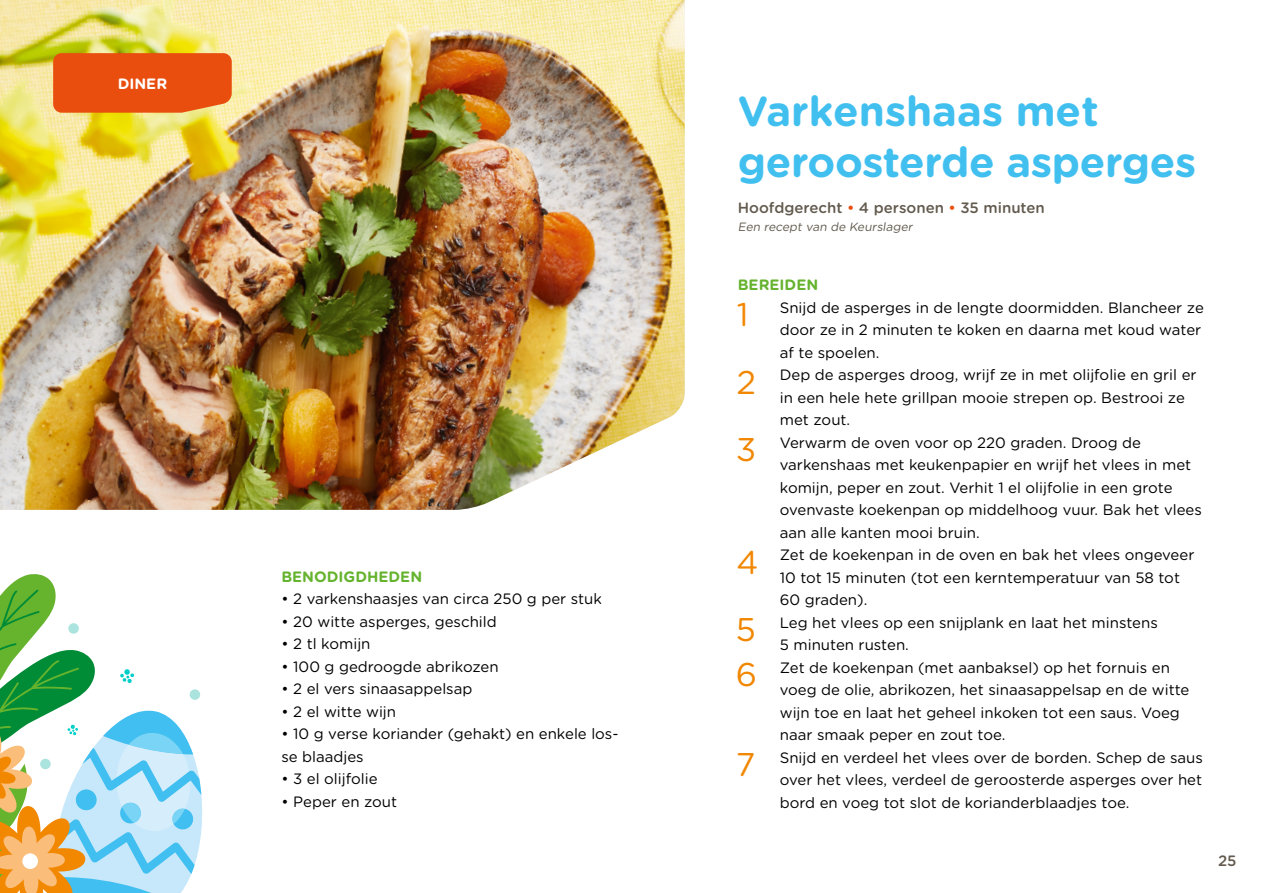
<style>
.page{position:relative;width:1263px;height:893px;background:#fff}
.page>*{position:absolute;margin:0;border:0;box-sizing:border-box;transform-origin:0 0}
.t1{font:700 42px/50.4px "Gotham Rounded";letter-spacing:-.01em;color:#41c0f0}
.t2{font:15px/22.5px "Gotham Rounded";color:#000}
.t3{font:500 15px "Gotham Rounded";color:#625a4e}
.t4{font:700 15px "Gotham Rounded";color:#65b32e}
.t5{font:700 15px "Gotham Rounded";color:#fff}
.t6{font:italic 12px "Gotham Rounded";color:#625a4e}
.s1{color:#e94e0f}
.s2{font-size:32.85px;color:#f18700}
</style>
<div class="page">
<img style="left:0;top:0;width:685px;height:510px">
<svg style="left:0;top:574px;width:203px;height:319px"></svg>
<div style="left:40px;top:759px;width:11px;height:10px;background:#abe3de;border-radius:50%"></div>
<div style="left:68px;top:623px;width:11px;height:11px;background:#abe3de;border-radius:50%"></div>
<div style="left:190px;top:689px;width:10px;height:11px;background:#abe3de;border-radius:50%"></div>
<img style="left:0;top:0;width:340px;height:216px">
<p class="t5" style="left:118px;top:73px;width:51px">DINER</p>
<p class="t4" style="left:281px;top:565px;width:142px">BENODIGDHEDEN</p>
<p class="t2" style="left:281px;top:587px;width:322px">• 2 varkenshaasjes van circa 250 g per stuk</p>
<p class="t2" style="left:281px;top:610px;width:217px">• 20 witte asperges, geschild</p>
<p class="t2" style="left:281px;top:632px;width:91px">• 2 tl komijn</p>
<p class="t2" style="left:281px;top:655px;width:219px">• 100 g gedroogde abrikozen</p>
<p class="t2" style="left:281px;top:677px;width:193px">• 2 el vers sinaasappelsap</p>
<p class="t2" style="left:281px;top:700px;width:116px">• 2 el witte wijn</p>
<p class="t2" style="left:281px;top:722px;width:339px">• 10 g verse koriander (gehakt) en enkele los&shy;se blaadjes</p>
<p class="t2" style="left:281px;top:767px;width:98px">• 3 el olijfolie</p>
<p class="t2" style="left:281px;top:790px;width:117px">• Peper en zout</p>
<h1 class="t1" style="left:738px;top:84px;width:460px">Varkenshaas met geroosterde asperges</h1>
<p class="t3" style="left:738px;top:197px;width:309px">Hoofdgerecht <span class="s1">•</span> 4 personen <span class="s1">•</span> 35 minuten</p>
<p class="t6" style="left:738px;top:218px;width:179px">Een recept van de Keurslager</p>
<p class="t4" style="left:738px;top:274px;width:82px">BEREIDEN</p>
<p class="t2" style="left:737px;top:296px;width:469px"><span class="s2">1</span> Snijd de asperges in de lengte doormidden. Blancheer ze</p>
<p class="t2" style="left:780px;top:318px;width:423px">door ze in 2 minuten te koken en daarna met koud water</p>
<p class="t2" style="left:780px;top:341px;width:101px">af te spoelen.</p>
<p class="t2" style="left:736px;top:363px;width:462px"><span class="s2">2</span> Dep de asperges droog, wrijf ze in met olijfolie en gril er</p>
<p class="t2" style="left:780px;top:386px;width:407px">in een hele hete grillpan mooie strepen op. Bestrooi ze</p>
<p class="t2" style="left:780px;top:408px;width:72px">met zout.</p>
<p class="t2" style="left:736px;top:431px;width:407px"><span class="s2">3</span> Verwarm de oven voor op 220 graden. Droog de</p>
<p class="t2" style="left:780px;top:453px;width:413px">varkenshaas met keukenpapier en wrijf het vlees in met</p>
<p class="t2" style="left:780px;top:476px;width:394px">komijn, peper en zout. Verhit 1 el olijfolie in een grote</p>
<p class="t2" style="left:780px;top:498px;width:424px">ovenvaste koekenpan op middelhoog vuur. Bak het vlees</p>
<p class="t2" style="left:780px;top:521px;width:202px">aan alle kanten mooi bruin.</p>
<p class="t2" style="left:736px;top:543px;width:460px"><span class="s2">4</span> Zet de koekenpan in de oven en bak het vlees ongeveer</p>
<p class="t2" style="left:780px;top:566px;width:402px">10 tot 15 minuten (tot een kerntemperatuur van 58 tot</p>
<p class="t2" style="left:780px;top:588px;width:89px">60 graden).</p>
<p class="t2" style="left:736px;top:611px;width:423px"><span class="s2">5</span> Leg het vlees op een snijplank en laat het minstens</p>
<p class="t2" style="left:780px;top:633px;width:131px">5 minuten rusten.</p>
<p class="t2" style="left:736px;top:656px;width:436px"><span class="s2">6</span> Zet de koekenpan (met aanbaksel) op het fornuis en</p>
<p class="t2" style="left:780px;top:678px;width:411px">voeg de olie, abrikozen, het sinaasappelsap en de witte</p>
<p class="t2" style="left:780px;top:701px;width:402px">wijn toe en laat het geheel inkoken tot een saus. Voeg</p>
<p class="t2" style="left:780px;top:723px;width:227px">naar smaak peper en zout toe.</p>
<p class="t2" style="left:736px;top:746px;width:469px"><span class="s2">7</span> Snijd en verdeel het vlees over de borden. Schep de saus</p>
<p class="t2" style="left:780px;top:768px;width:424px">over het vlees, verdeel de geroosterde asperges over het</p>
<p class="t2" style="left:780px;top:791px;width:351px">bord en voeg tot slot de korianderblaadjes toe.</p>
<p class="t3" style="left:1218px;top:850px;width:20px">25</p>
</div>
